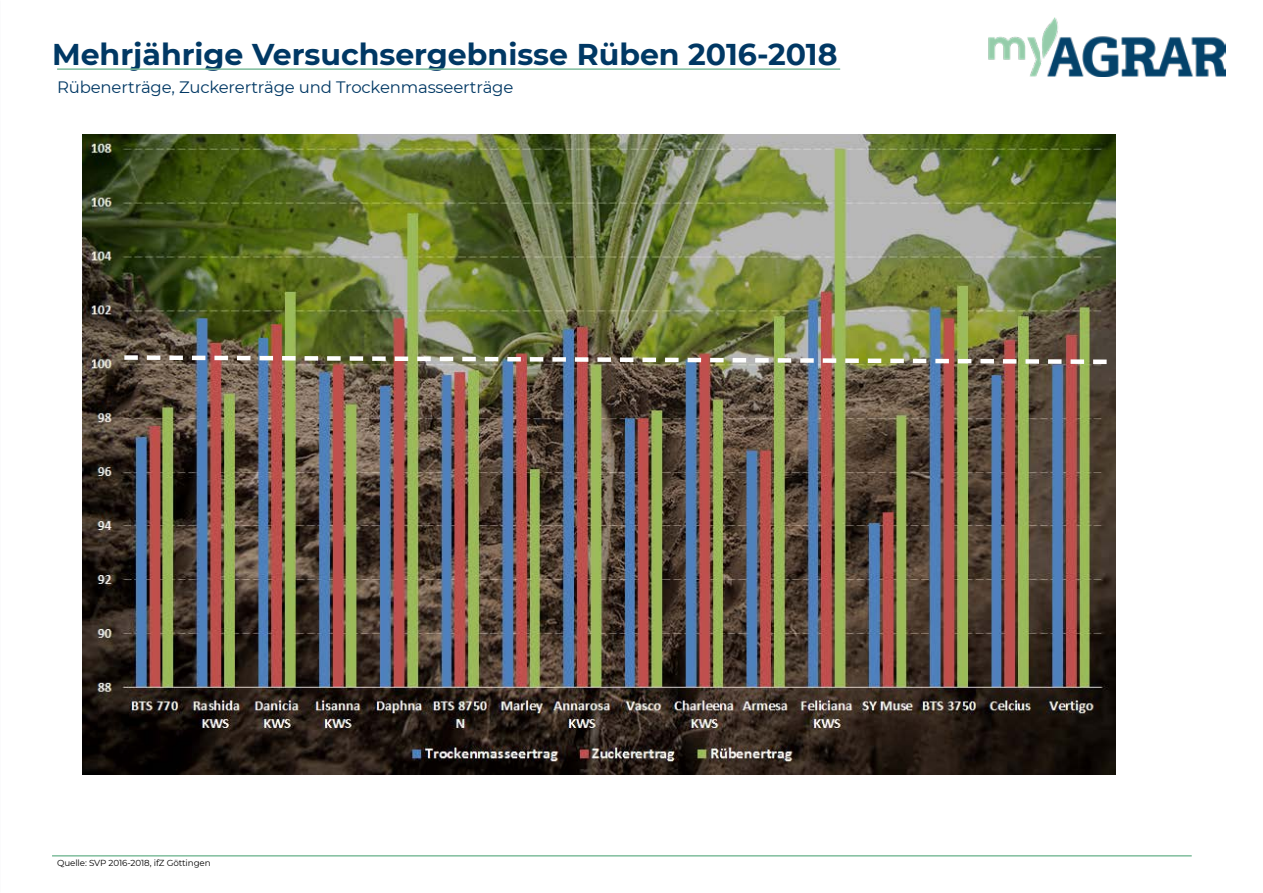
<style>
.page{position:relative;width:1263px;height:893px;background:#fff}
.page>*{position:absolute;margin:0;border:0;box-sizing:border-box;transform-origin:0 0}
.t1{font:700 30px "Montserrat";color:#003864}
.t2{font:16.5px "Montserrat";letter-spacing:-.01em;color:#003864}
.t3{font:8.7px "Montserrat";letter-spacing:-.01em;color:#000}
</style>
<div class="page">
<img style="left:988px;top:17px;width:237px;height:60px">
<hr style="left:57px;top:68px;width:783px;height:2px;background:#7fbd9d">
<hr style="left:52px;top:855px;width:1140px;height:2px;background:#7fbd9d">
<img style="left:83px;top:134px;width:1032px;height:640px">
<img style="left:120px;top:353px;width:996px;height:13px">
<h1 class="t1" style="left:52px;top:33px;width:787px">Mehrjährige Versuchsergebnisse Rüben 2016-2018</h1>
<p class="t2" style="left:57px;top:75px;width:458px">Rübenerträge, Zuckererträge und Trockenmasseerträge</p>
<p class="t3" style="left:57px;top:857px;width:155px">Quelle: SVP 2016-2018, ifZ Göttingen</p>
</div>
